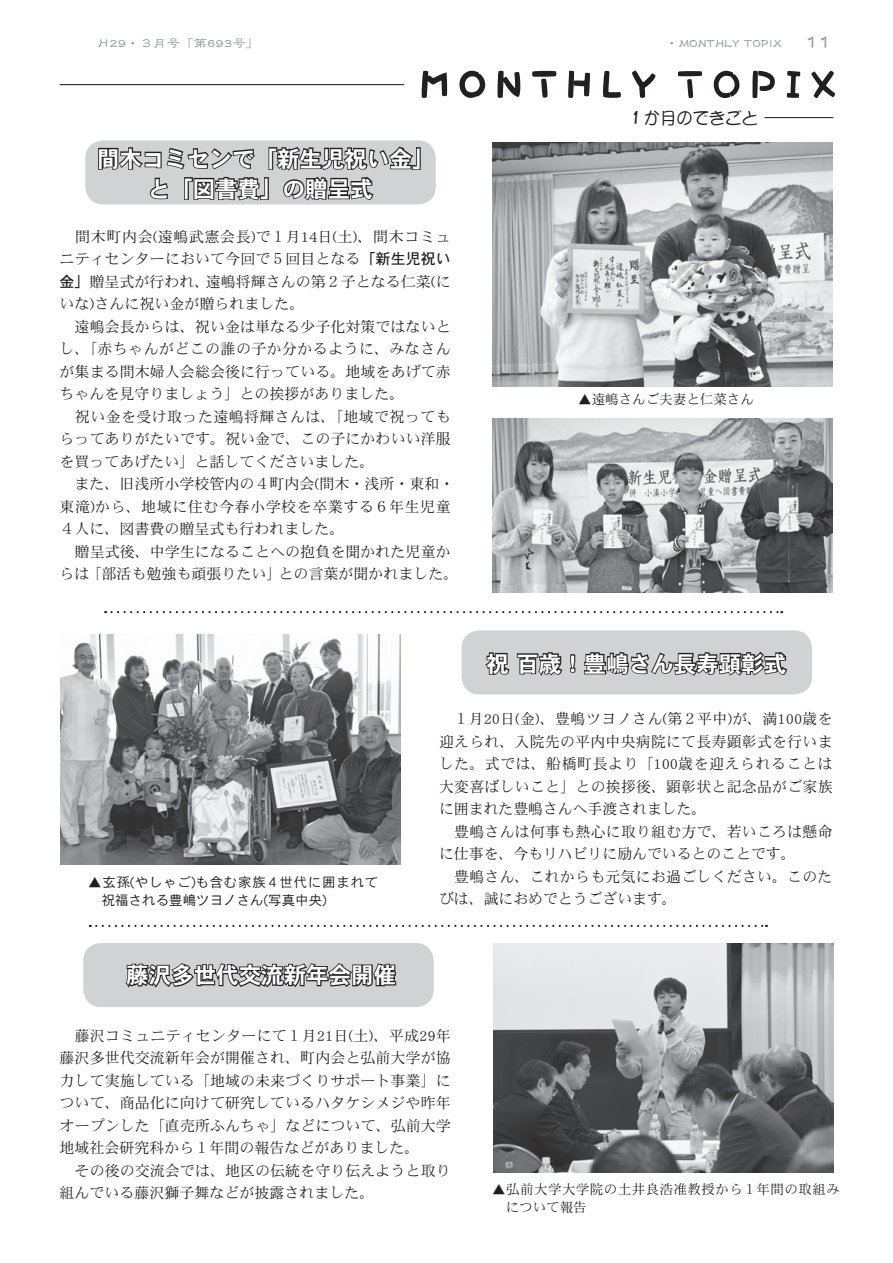
<style>
.page{position:relative;width:893px;height:1263px;background:#fff}
.page>*{position:absolute;margin:0;border:0;box-sizing:border-box;transform-origin:0 0}
.t1{font:39px "DF Craft Yu Std W7";color:#231f20;scale:.9 1}
.t2{font:22.5px/30px "DFHS Gothic Std W7";color:#fff;text-align:center}
.t3{font:16.5px "DFPOP1 Std W3";color:#231f20}
.t4{font:15px/22.5px "DFHS Mincho Std W3";letter-spacing:.005em;color:#231f20}
.t5{font:13.5px/18px "DFHS Gothic Std W3";color:#231f20}
.t6{font:13.5px/18px "DFHS Mincho Std W3";letter-spacing:.035em;color:#231f20}
.t7{font:13.5px "DF Lei Sho Std W5";color:#939598}
.t8{font:13.5px "DFHS Mincho Std W3";color:#231f20}
.s1{font-size:21px}
.s2{font-family:"DF Craft Yu Std W5"}
.s3{font-family:"DFHS Gothic Std W5"}
.s4{font-family:"DFHS Gothic Std W3"}
</style>
<div class="page">
<div style="left:83px;top:943px;width:351px;height:64px;background:#d1d2d4;border-radius:18px"></div>
<svg style="left:125px;top:963px;width:272px;height:25px"></svg>
<svg style="left:105px;top:611px;width:677px;height:2px"></svg>
<div style="left:85px;top:140px;width:351px;height:64px;background:#d1d2d4;border-radius:18px"></div>
<svg style="left:98px;top:146px;width:323px;height:55px"></svg>
<svg style="left:90px;top:925px;width:677px;height:2px"></svg>
<div style="left:462px;top:630px;width:350px;height:64px;background:#d1d2d4;border-radius:18px"></div>
<svg style="left:485px;top:652px;width:25px;height:23px"></svg>
<svg style="left:516px;top:652px;width:47px;height:24px"></svg>
<svg style="left:570px;top:654px;width:6px;height:19px"></svg>
<svg style="left:584px;top:651px;width:203px;height:25px"></svg>
<img style="left:61px;top:635px;width:340px;height:229px">
<img style="left:492px;top:142px;width:340px;height:245px">
<img style="left:492px;top:418px;width:340px;height:174px">
<img style="left:493px;top:943px;width:340px;height:230px">
<hr style="left:60px;top:84px;width:344px;height:1px;background:#231f20">
<svg style="left:421px;top:70px;width:27px;height:28px"></svg>
<svg style="left:459px;top:70px;width:27px;height:28px"></svg>
<svg style="left:497px;top:70px;width:24px;height:28px"></svg>
<svg style="left:532px;top:70px;width:25px;height:28px"></svg>
<svg style="left:568px;top:70px;width:22px;height:28px"></svg>
<svg style="left:603px;top:70px;width:18px;height:28px"></svg>
<svg style="left:632px;top:70px;width:24px;height:28px"></svg>
<svg style="left:677px;top:71px;width:26px;height:27px"></svg>
<svg style="left:713px;top:70px;width:27px;height:28px"></svg>
<svg style="left:752px;top:70px;width:23px;height:28px"></svg>
<svg style="left:786px;top:71px;width:15px;height:27px"></svg>
<svg style="left:811px;top:70px;width:25px;height:29px"></svg>
<hr style="left:764px;top:117px;width:69px;height:1px;background:#231f20">
<p class="t7" style="left:96px;top:36px;width:165px">Ｈ29・３月号「第693号」</p>
<p class="t7" style="left:665px;top:36px;width:168px">・MONTHLY TOPIX <span class="s1">11</span></p>
<h1 class="t1" style="left:421px;top:62px;width:461px">M O N T H L Y <span class="s2">T O P I X</span></h1>
<p class="t3" style="left:628px;top:109px;width:132px">１か月のできごと</p>
<h2 class="t2" style="left:97px;top:143px;width:339px">間木コミセンで「新生児祝い金」と「図書費」の贈呈式</h2>
<p class="t4" style="left:60px;top:225px;width:400px">　間木町内会(遠嶋武憲会長)で１月14日(土)、間木コミュニティセンターにおいて今回で５回目となる<span class="s3">「新生児祝い金」</span>贈呈式が行われ、遠嶋将輝さんの第２子となる仁菜(にいな)さんに祝い金が贈られました。<br>　遠嶋会長からは、祝い金は単なる少子化対策ではないとし、「赤ちゃんがどこの誰の子か分かるように、みなさんが集まる間木婦人会総会後に行っている。地域をあげて赤ちゃんを見守りましょう」との挨拶がありました。<br>　祝い金を受け取った遠嶋将輝さんは、「地域で祝ってもらってありがたいです。祝い金で、この子にかわいい洋服を買ってあげたい」と話してくださいました。<br>　また、旧浅所小学校管内の４町内会(間木・浅所・東和・東滝)から、地域に住む今春小学校を卒業する６年生児童<br>４人に、図書費の贈呈式も行われました。<br>　贈呈式後、中学生になることへの抱負を聞かれた児童からは「部活も勉強も頑張りたい」との言葉が聞かれました。</p>
<p class="t8" style="left:578px;top:392px;width:177px"><span class="s4">▲</span>遠嶋さんご夫妻と仁菜さん</p>
<p class="t5" style="left:88px;top:873px;width:292px">▲玄孫(やしゃご)も含む家族４世代に囲まれて　祝福される豊嶋ツヨノさん(写真中央)</p>
<h2 class="t2" style="left:126px;top:960px;width:271px">藤沢多世代交流新年会開催</h2>
<h2 class="t2" style="left:486px;top:648px;width:301px">祝 百歳！豊嶋さん長寿顕彰式</h2>
<p class="t4" style="left:439px;top:707px;width:395px;text-indent:15px">１月20日(金)、豊嶋ツヨノさん(第２平中)が、満100歳を迎えられ、入院先の平内中央病院にて長寿顕彰式を行いました。式では、船橋町長より「100歳を迎えられることは大変喜ばしいこと」との挨拶後、顕彰状と記念品がご家族に囲まれた豊嶋さんへ手渡されました。<br>　豊嶋さんは何事も熱心に取り組む方で、若いころは懸命に仕事を、今もリハビリに励んでいるとのことです。<br>　豊嶋さん、これからも元気にお過ごしください。このたびは、誠におめでとうございます。</p>
<p class="t4" style="left:60px;top:1024px;width:393px">　藤沢コミュニティセンターにて１月21日(土)、平成29年藤沢多世代交流新年会が開催され、町内会と弘前大学が協力して実施している「地域の未来づくりサポート事業」について、商品化に向けて研究しているハタケシメジや昨年オープンした「直売所ふんちゃ」などについて、弘前大学地域社会研究科から１年間の報告などがありました。<br>　その後の交流会では、地区の伝統を守り伝えようと取り組んでいる藤沢獅子舞などが披露されました。</p>
<p class="t6" style="left:492px;top:1179px;width:349px"><span class="s4">▲</span>弘前大学大学院の土井良浩准教授から１年間の取組み　について報告</p>
</div>
